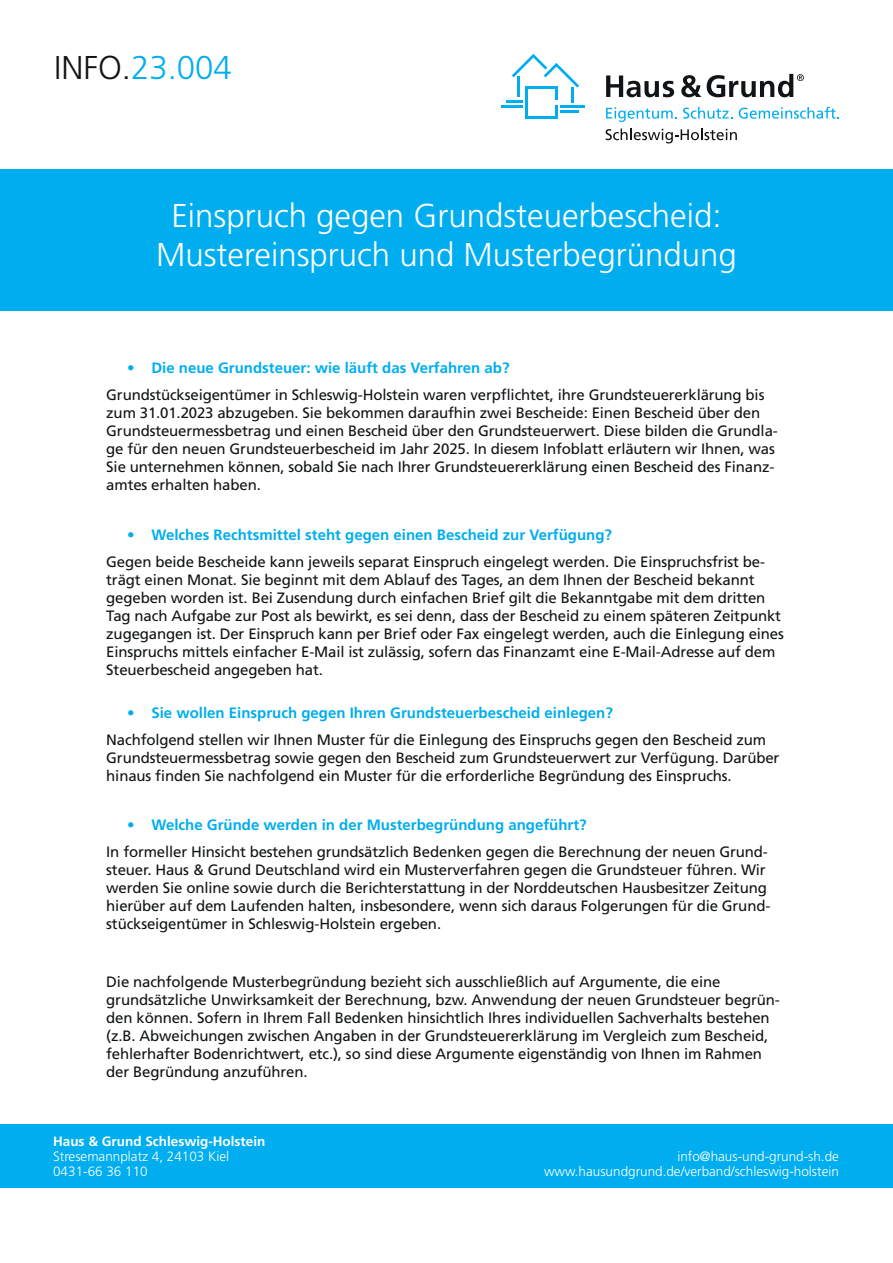
<style>
.page{position:relative;width:893px;height:1263px;background:#fff}
.page>*{position:absolute;margin:0;border:0;box-sizing:border-box;transform-origin:0 0}
.t1{font:300 33px/39.6px "Frutiger LT Std";color:#fff;text-align:center}
.t2{font:300 33px "Frutiger LT Std";color:#00aeef}
.t3{font:15px/18px "Frutiger LT Std";letter-spacing:-.01em;color:#111416}
.t4{font:700 15px "Frutiger LT Std";color:#00aeef}
.t5{font:300 13.5px/15px "Frutiger LT Std";color:#fff}
.t6{font:700 13.5px "Frutiger LT Std";color:#fff}
.s1{color:#111416}
</style>
<div class="page">
<hr style="left:525px;top:86px;width:3px;height:33px;background:#00aeef">
<hr style="left:555px;top:105px;width:3px;height:14px;background:#00aeef">
<hr style="left:525px;top:116px;width:33px;height:3px;background:#00aeef">
<hr style="left:525px;top:86px;width:33px;height:3px;background:#00aeef">
<hr style="left:560px;top:110px;width:19px;height:3px;background:#00aeef">
<hr style="left:560px;top:105px;width:24px;height:3px;background:#00aeef">
<hr style="left:555px;top:86px;width:3px;height:14px;background:#00aeef">
<hr style="left:571px;top:87px;width:3px;height:15px;background:#00aeef">
<svg style="left:506px;top:100px;width:17px;height:2px"></svg>
<hr style="left:501px;top:105px;width:22px;height:3px;background:#00aeef">
<hr style="left:517px;top:77px;width:3px;height:20px;background:#00aeef">
<svg style="left:512px;top:54px;width:67px;height:34px"></svg>
<svg style="left:606px;top:75px;width:68px;height:22px"></svg>
<svg style="left:681px;top:75px;width:20px;height:22px"></svg>
<svg style="left:707px;top:74px;width:97px;height:23px"></svg>
<svg style="left:606px;top:107px;width:71px;height:15px"></svg>
<svg style="left:683px;top:107px;width:49px;height:12px"></svg>
<svg style="left:739px;top:107px;width:100px;height:12px"></svg>
<svg style="left:606px;top:128px;width:131px;height:15px"></svg>
<div style="left:0;top:169px;width:893px;height:141px;background:#00aeef"></div>
<div style="left:0;top:1124px;width:893px;height:63px;background:#00aeef"></div>
<h1 class="t2" style="left:54px;top:49px;width:179px"><span class="s1">INFO.</span>23.004</h1>
<h1 class="t1" style="left:156px;top:196px;width:582px">Einspruch gegen Grundsteuerbescheid:<br>Mustereinspruch und Musterbegründung</h1>
<p class="t4" style="left:127px;top:359px;width:384px">• Die neue Grundsteuer: wie läuft das Verfahren ab?</p>
<p class="t3" style="left:106px;top:386px;width:673px">Grundstückseigentümer in Schleswig-Holstein waren verpflichtet, ihre Grundsteuererklärung bis zum 31.01.2023 abzugeben. Sie bekommen daraufhin zwei Bescheide: Einen Bescheid über den Grundsteuermessbetrag und einen Bescheid über den Grundsteuerwert. Diese bilden die Grundla&shy;ge für den neuen Grundsteuerbescheid im Jahr 2025. In diesem Infoblatt erläutern wir Ihnen, was Sie unternehmen können, sobald Sie nach Ihrer Grundsteuererklärung einen Bescheid des Finanz&shy;amtes erhalten haben.</p>
<p class="t4" style="left:127px;top:526px;width:486px">• Welches Rechtsmittel steht gegen einen Bescheid zur Verfügung?</p>
<p class="t3" style="left:106px;top:553px;width:679px">Gegen beide Bescheide kann jeweils separat Einspruch eingelegt werden. Die Einspruchsfrist be&shy;trägt einen Monat. Sie beginnt mit dem Ablauf des Tages, an dem Ihnen der Bescheid bekannt gegeben worden ist. Bei Zusendung durch einfachen Brief gilt die Bekanntgabe mit dem dritten Tag nach Aufgabe zur Post als bewirkt, es sei denn, dass der Bescheid zu einem späteren Zeitpunkt zugegangen ist. Der Einspruch kann per Brief oder Fax eingelegt werden, auch die Einlegung eines Einspruchs mittels einfacher E-Mail ist zulässig, sofern das Finanzamt eine E-Mail-Adresse auf dem Steuerbescheid angegeben hat.</p>
<p class="t4" style="left:127px;top:704px;width:487px">• Sie wollen Einspruch gegen Ihren Grundsteuerbescheid einlegen?</p>
<p class="t3" style="left:106px;top:730px;width:675px">Nachfolgend stellen wir Ihnen Muster für die Einlegung des Einspruchs gegen den Bescheid zum<br>Grundsteuermessbetrag sowie gegen den Bescheid zum Grundsteuerwert zur Verfügung. Darüber hinaus finden Sie nachfolgend ein Muster für die erforderliche Begründung des Einspruchs.</p>
<p class="t4" style="left:127px;top:816px;width:461px">• Welche Gründe werden in der Musterbegründung angeführt?</p>
<p class="t3" style="left:106px;top:843px;width:665px">In formeller Hinsicht bestehen grundsätzlich Bedenken gegen die Berechnung der neuen Grund&shy;steuer. Haus &amp; Grund Deutschland wird ein Musterverfahren gegen die Grundsteuer führen. Wir werden Sie online sowie durch die Berichterstattung in der Norddeutschen Hausbesitzer Zeitung hierüber auf dem Laufenden halten, insbesondere, wenn sich daraus Folgerungen für die Grund&shy;stückseigentümer in Schleswig-Holstein ergeben.</p>
<p class="t3" style="left:106px;top:973px;width:675px">Die nachfolgende Musterbegründung bezieht sich ausschließlich auf Argumente, die eine grundsätzliche Unwirksamkeit der Berechnung, bzw. Anwendung der neuen Grundsteuer begrün&shy;den können. Sofern in Ihrem Fall Bedenken hinsichtlich Ihres individuellen Sachverhalts bestehen (z.B. Abweichungen zwischen Angaben in der Grundsteuererklärung im Vergleich zum Bescheid, fehlerhafter Bodenrichtwert, etc.), so sind diese Argumente eigenständig von Ihnen im Rahmen der Begründung anzuführen.</p>
<p class="t6" style="left:53px;top:1133px;width:214px">Haus &amp; Grund Schleswig-Holstein</p>
<p class="t5" style="left:53px;top:1149px;width:178px">Stresemannplatz 4, 24103 Kiel<br>0431-66 36 110</p>
<p class="t5" style="left:544px;top:1149px;width:296px;text-align:right">info@haus-und-grund-sh.de www.hausundgrund.de/verband/schleswig-holstein</p>
</div>
